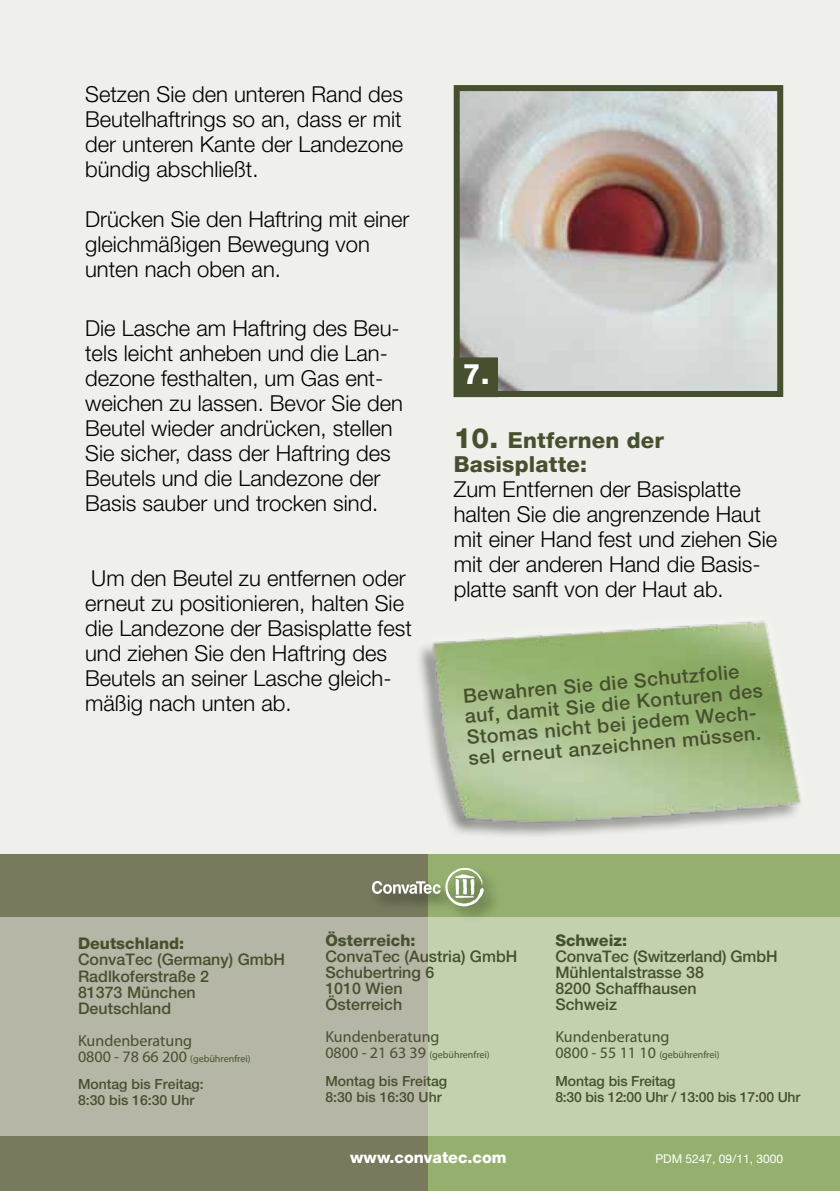
<style>
.page{position:relative;width:840px;height:1191px;background:#fff}
.page>*{position:absolute;margin:0;border:0;box-sizing:border-box;transform-origin:0 0}
.t1{font:800 28px "Helvetica Neue LT Com";color:#fff}
.t2{font:300 22px/25px "Helvetica Neue";color:#000}
.t3{font:800 22px/24px "Helvetica Neue LT Com";letter-spacing:.01em;color:#47502e}
.t4{font:500 19.6px/21px "Helvetica Neue LT Std";color:#47502e}
.t5{font:500 16px/16px "Helvetica Neue LT Std";color:#47502e}
.t6{font:16px "Myriad Pro";color:#47502e}
.t7{font:800 16px "Helvetica Neue LT Com";color:#47502e}
.t8{font:800 16px "Helvetica Neue LT Com";color:#fff}
.t9{font:500 14px/16px "Helvetica Neue LT Std";color:#47502e}
.t10{font:12px "Helvetica Neue LT Com";color:#fff}
.t11{font:10px "Myriad Pro";color:#47502e}
.s1{font-size:28px}
.s2{font-size:16px}
</style>
<div class="page">
<div style="left:0;top:0;width:839px;height:1191px;background:#efefeb"></div>
<div style="left:0;top:855px;width:428px;height:336px;background:#777a5d"></div>
<div style="left:428px;top:855px;width:411px;height:336px;background:#95b06e"></div>
<div style="left:369px;top:865px;width:132px;height:59px;background:#000;opacity:.5"></div>
<svg style="left:372px;top:868px;width:111px;height:38px"></svg>
<div style="left:0;top:917px;width:839px;height:218px;background:linear-gradient(to right,#b1afa4,#c8d8b1)"></div>
<img style="left:460px;top:92px;width:315px;height:298px">
<div style="left:453px;top:85px;width:329px;height:312px;border:6px solid #47502e"></div>
<div style="left:453px;top:357px;width:44px;height:40px;background:#47502e;border:2px solid #47502e"></div>
<svg style="left:420px;top:646px;width:8px;height:81px"></svg>
<img style="left:428px;top:621px;width:411px;height:267px">
<p class="t2" style="left:85px;top:82px;width:319px;text-align:justify">Setzen Sie den unteren Rand des Beutelhaftrings so an, dass er mit der unteren Kante der Landezone bündig abschließt.</p>
<p class="t2" style="left:85px;top:207px;width:325px">Drücken Sie den Haftring mit einer gleichmäßigen Bewegung von unten nach oben an.</p>
<p class="t2" style="left:85px;top:315px;width:319px">Die Lasche am Haftring des Beu&shy;tels leicht anheben und die Lan&shy;dezone festhalten, um Gas ent&shy;weichen zu lassen. Bevor Sie den<br>Beutel wieder andrücken, stellen<br>Sie sicher, dass der Haftring des<br>Beutels und die Landezone der<br>Basis sauber und trocken sind.</p>
<p class="t2" style="left:85px;top:565px;width:328px">Um den Beutel zu entfernen oder erneut zu positionieren, halten Sie die Landezone der Basisplatte fest und ziehen Sie den Haftring des<br>Beutels an seiner Lasche gleich&shy;mäßig nach unten ab.</p>
<p class="t1" style="left:462px;top:358px;width:28px">7.</p>
<p class="t3" style="left:453px;top:428px;width:211px"><span class="s1">10.</span> Entfernen der<br>Basisplatte:</p>
<p class="t2" style="left:453px;top:476px;width:325px">Zum Entfernen der Basisplatte halten Sie die angrenzende Haut mit einer Hand fest und ziehen Sie mit der anderen Hand die Basis&shy;platte sanft von der Haut ab.</p>
<p class="t4" style="left:462px;top:685px;width:300px;rotate:-5deg">Bewahren Sie die Schutzfolie auf, damit Sie die Konturen des<br>Stomas nicht bei jedem Wech&shy;sel erneut anzeichnen müssen.</p>
<p class="t7" style="left:78px;top:934px;width:108px">Deutschland:</p>
<p class="t5" style="left:78px;top:951px;width:208px">ConvaTec (Germany) GmbH<br>Radlkoferstraße 2<br>81373 München<br>Deutschland</p>
<p class="t6" style="left:78px;top:1030px;width:116px">Kundenberatung</p>
<p class="t11" style="left:78px;top:1052px;width:174px"><span class="s2">0800 - 78 66 200</span> (gebührenfrei)</p>
<p class="t9" style="left:78px;top:1075px;width:127px">Montag bis Freitag:<br>8:30 bis 16:30 Uhr</p>
<p class="t7" style="left:325px;top:931px;width:92px">Österreich:</p>
<p class="t5" style="left:325px;top:948px;width:193px">ConvaTec (Austria) GmbH<br>Schubertring 6<br>1010 Wien<br>Österreich</p>
<p class="t6" style="left:325px;top:1027px;width:116px">Kundenberatung</p>
<p class="t11" style="left:325px;top:1048px;width:166px"><span class="s2">0800 - 21 63 39</span> (gebührenfrei)</p>
<p class="t9" style="left:325px;top:1072px;width:123px">Montag bis Freitag<br>8:30 bis 16:30 Uhr</p>
<p class="t8" style="left:350px;top:1147px;width:158px">www.convatec.com</p>
<p class="t7" style="left:555px;top:931px;width:73px">Schweiz:</p>
<p class="t5" style="left:555px;top:948px;width:223px">ConvaTec (Switzerland) GmbH<br>Mühlentalstrasse 38<br>8200 Schaffhausen<br>Schweiz</p>
<p class="t6" style="left:555px;top:1027px;width:116px">Kundenberatung</p>
<p class="t11" style="left:555px;top:1048px;width:166px"><span class="s2">0800 - 55 11 10</span> (gebührenfrei)</p>
<p class="t9" style="left:555px;top:1072px;width:246px">Montag bis Freitag<br>8:30 bis 12:00 Uhr / 13:00 bis 17:00 Uhr</p>
<p class="t10" style="left:655px;top:1151px;width:129px">PDM 5247, 09/11, 3000</p>
</div>
